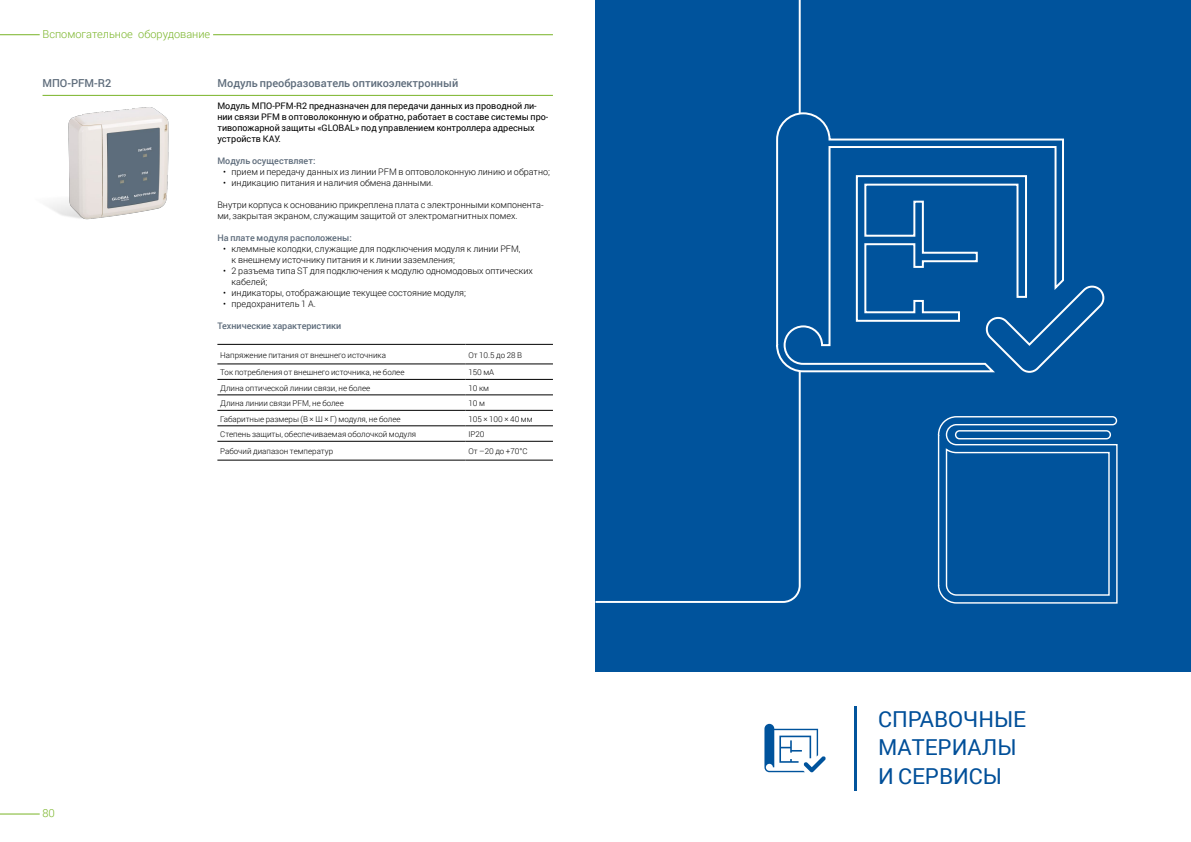
<style>
.page{position:relative;width:1191px;height:842px;background:#fff}
.page>*{position:absolute;margin:0;border:0;box-sizing:border-box;transform-origin:0 0}
.t1{font:22px/28.5px "Roboto";color:#004f99}
.t2{font:500 11px "Roboto";color:#5e6c7b}
.t3{font:300 11px "Roboto";color:#79b427}
.t4{font:300 9px/11px "Roboto";color:#000}
.t5{font:9px/11px "Roboto";color:#000}
.t6{font:500 9px "Roboto";color:#5e6c7b}
.t7{font:300 8px "Roboto";color:#000}
</style>
<div class="page">
<hr style="left:0;top:34px;width:553px;height:1px;background:#79b427">
<hr style="left:0;top:813px;width:43px;height:1px;background:#79b427">
<div style="left:40px;top:805px;width:18px;height:15px;background:#fff"></div>
<div style="left:40px;top:27px;width:173px;height:15px;background:#fff"></div>
<hr style="left:43px;top:95px;width:510px;height:1px;background:#79b427">
<hr style="left:217px;top:364px;width:248px;height:1px;background:#000">
<hr style="left:465px;top:364px;width:88px;height:1px;background:#000">
<hr style="left:217px;top:379px;width:248px;height:1px;background:#000">
<hr style="left:465px;top:379px;width:88px;height:1px;background:#000">
<hr style="left:217px;top:395px;width:248px;height:1px;background:#000">
<hr style="left:465px;top:395px;width:88px;height:1px;background:#000">
<hr style="left:217px;top:410px;width:248px;height:1px;background:#000">
<hr style="left:465px;top:410px;width:88px;height:1px;background:#000">
<hr style="left:217px;top:426px;width:248px;height:1px;background:#000">
<hr style="left:465px;top:426px;width:88px;height:1px;background:#000">
<hr style="left:217px;top:441px;width:248px;height:1px;background:#000">
<hr style="left:465px;top:441px;width:88px;height:1px;background:#000">
<hr style="left:217px;top:344px;width:248px;height:1px;background:#000">
<hr style="left:465px;top:344px;width:88px;height:1px;background:#000">
<hr style="left:217px;top:460px;width:248px;height:1px;background:#000">
<hr style="left:465px;top:460px;width:88px;height:1px;background:#000">
<img style="left:47px;top:107px;width:122px;height:113px">
<div style="left:595px;top:0;width:596px;height:672px;background:#00539c"></div>
<svg style="left:595px;top:373px;width:205px;height:230px"></svg>
<hr style="left:798px;top:0;width:2px;height:113px;background:#fff">
<hr style="left:854px;top:706px;width:3px;height:84px;background:#02549c">
<svg style="left:764px;top:724px;width:62px;height:48px"></svg>
<svg style="left:776px;top:111px;width:288px;height:262px"></svg>
<svg style="left:855px;top:174px;width:250px;height:199px"></svg>
<svg style="left:937px;top:416px;width:181px;height:188px"></svg>
<p class="t3" style="left:43px;top:27px;width:169px">Вспомогательное оборудование</p>
<p class="t2" style="left:43px;top:76px;width:70px">МПО-PFM-R2</p>
<p class="t2" style="left:218px;top:76px;width:242px">Модуль преобразователь оптикоэлектронный</p>
<p class="t5" style="left:217px;top:100px;width:332px">Модуль МПО-PFM-R2 предназначен для передачи данных из проводной ли&shy;нии связи PFM в оптоволоконную и обратно, работает в составе системы про&shy;тивопожарной защиты «GLOBAL» под управлением контроллера адресных устройств КАУ.</p>
<p class="t6" style="left:217px;top:155px;width:99px">Модуль осуществляет:</p>
<p class="t4" style="left:223px;top:166px;width:328px">• прием и передачу данных из линии PFM в оптоволоконную линию и обратно;</p>
<p class="t4" style="left:223px;top:177px;width:212px">• индикацию питания и наличия обмена данными.</p>
<p class="t4" style="left:217px;top:199px;width:328px">Внутри корпуса к основанию прикреплена плата с электронными компонента&shy;ми, закрытая экраном, служащим защитой от электромагнитных помех.</p>
<p class="t6" style="left:217px;top:232px;width:136px">На плате модуля расположены:</p>
<p class="t4" style="left:231px;top:243px;width:290px;text-indent:-9px">• клеммные колодки, служащие для подключения модуля к линии PFM, к внешнему источнику питания и к линии заземления;</p>
<p class="t4" style="left:231px;top:265px;width:303px;text-indent:-9px">• 2 разъема типа ST для подключения к модулю одномодовых оптических кабелей;</p>
<p class="t4" style="left:223px;top:287px;width:244px">• индикаторы, отображающие текущее состояние модуля;</p>
<p class="t4" style="left:223px;top:298px;width:94px">• предохранитель 1 А.</p>
<p class="t6" style="left:217px;top:320px;width:125px">Технические характеристики</p>
<p class="t7" style="left:220px;top:349px;width:167px">Напряжение питания от внешнего источника</p>
<p class="t7" style="left:468px;top:349px;width:55px">От 10.5 до 28 В</p>
<p class="t7" style="left:220px;top:367px;width:186px">Ток потребления от внешнего источника, не более</p>
<p class="t7" style="left:468px;top:367px;width:27px">150 мА</p>
<p class="t7" style="left:220px;top:382px;width:151px">Длина оптической линии связи, не более</p>
<p class="t7" style="left:468px;top:382px;width:22px">10 км</p>
<p class="t7" style="left:220px;top:398px;width:125px">Длина линии связи PFM, не более</p>
<p class="t7" style="left:468px;top:398px;width:18px">10 м</p>
<p class="t7" style="left:220px;top:413px;width:182px">Габаритные размеры (В × Ш × Г) модуля, не более</p>
<p class="t7" style="left:468px;top:413px;width:66px">105 × 100 × 40 мм</p>
<p class="t7" style="left:220px;top:429px;width:197px">Степень защиты, обеспечиваемая оболочкой модуля</p>
<p class="t7" style="left:468px;top:429px;width:18px">IP20</p>
<p class="t7" style="left:220px;top:446px;width:114px">Рабочий диапазон температур</p>
<p class="t7" style="left:468px;top:446px;width:61px">От –20 до +70°С</p>
<p class="t3" style="left:43px;top:805px;width:14px">80</p>
<h1 class="t1" style="left:878px;top:704px;width:149px">СПРАВОЧНЫЕ<br>МАТЕРИАЛЫ<br>И СЕРВИСЫ</h1>
</div>
